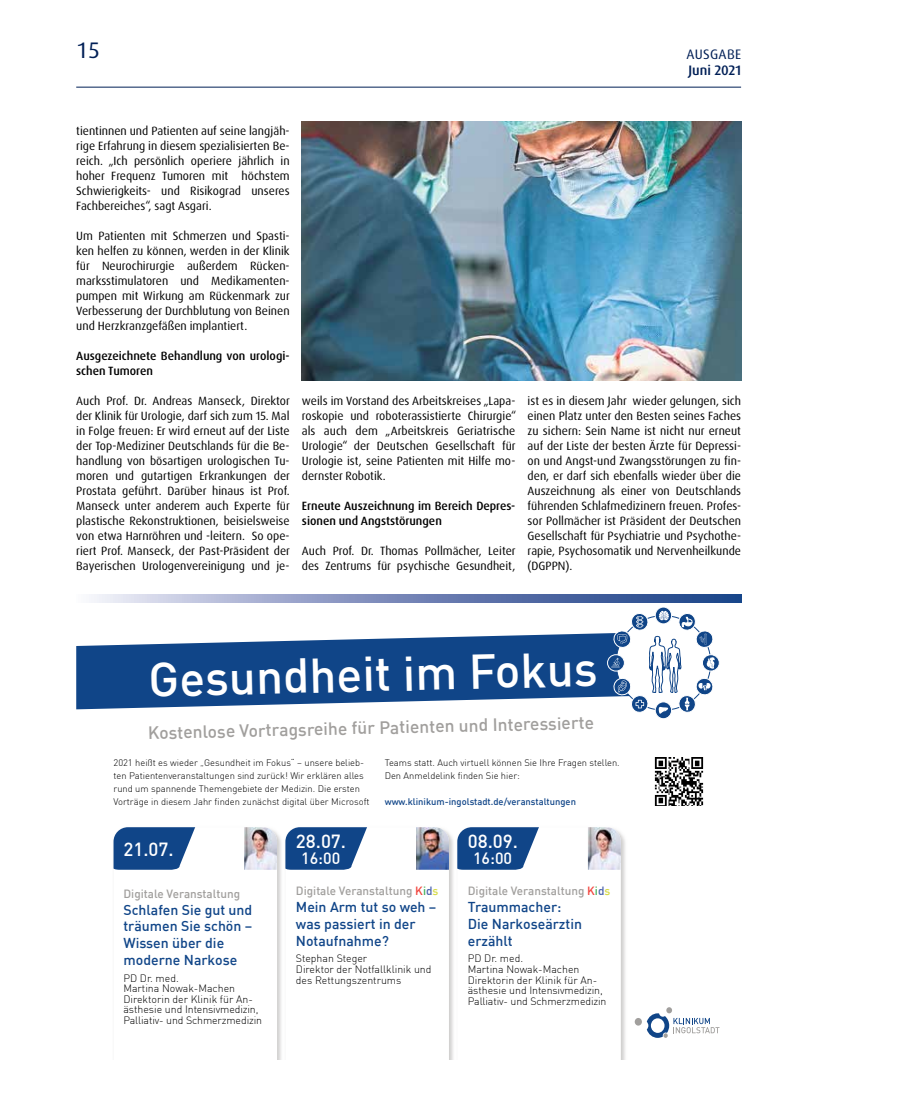
<style>
.page{position:relative;width:906px;height:1102px;background:#fff}
.page>*{position:absolute;margin:0;border:0;box-sizing:border-box;transform-origin:0 0}
.t1{font:500 47.75px "DIN";color:#fff}
.t2{font:22.5px "Dax Pro";color:#001f56}
.t3{font:500 18.62px "DIN";color:#fff}
.t4{font:500 17.5px "DIN";color:#a19f9d}
.t5{font:500 16px "DIN";color:#fff}
.t6{font:500 14px/16.9px "DIN";color:#104588}
.t7{font:500 13.75px "Dax Pro";color:#001f56}
.t8{font:13.75px "Dax Pro";letter-spacing:.02em;color:#001f56}
.t9{font:12px/15px "Dax Pro";color:#000;text-align:justify}
.t10{font:500 12px/15px "Dax Pro";color:#000}
.t11{font:500 11.75px "DIN";color:#a19f9d}
.t12{font:300 10.5px/10.5px "DIN";color:#000}
.t13{font:300 9.38px/12.9px "DIN";color:#000}
.t14{font:500 9.38px "DIN";color:#104588}
.s1{color:#f1443d}
.s2{color:#3cae54}
.s3{color:#4962ad}
.s4{color:#d6db48}
</style>
<div class="page">
<hr style="left:76px;top:87px;width:665px;height:1px;background:#001f56">
<div style="left:634px;top:1018px;width:7px;height:8px;background:#a19f9d;border-radius:50%"></div>
<svg style="left:646px;top:1007px;width:73px;height:31px"></svg>
<svg style="left:91px;top:594px;width:650px;height:8px;background:#798bb9"></svg>
<svg style="left:76px;top:633px;width:535px;height:76px;fill:#104588"></svg>
<svg style="left:655px;top:607px;width:16px;height:17px"></svg>
<div style="left:655px;top:607px;width:16px;height:17px;border:1px solid #fff;border-radius:50%"></div>
<svg style="left:655px;top:702px;width:16px;height:17px"></svg>
<div style="left:655px;top:702px;width:16px;height:17px;border:1px solid #fff;border-radius:50%"></div>
<svg style="left:607px;top:655px;width:17px;height:16px"></svg>
<div style="left:607px;top:654px;width:17px;height:17px;border:1px solid #fff;border-radius:50%"></div>
<svg style="left:702px;top:655px;width:17px;height:16px"></svg>
<div style="left:702px;top:654px;width:17px;height:17px;border:1px solid #fff;border-radius:50%"></div>
<svg style="left:611px;top:611px;width:104px;height:103px"></svg>
<img style="left:277px;top:832px;width:348px;height:227px">
<svg style="left:285px;top:827px;width:164px;height:232px"></svg>
<svg style="left:457px;top:827px;width:163px;height:232px"></svg>
<svg style="left:113px;top:827px;width:164px;height:43px"></svg>
<img style="left:654px;top:757px;width:49px;height:49px">
<img style="left:302px;top:122px;width:439px;height:259px">
<h2 class="t2" style="left:76px;top:36px;width:25px">15</h2>
<p class="t8" style="left:686px;top:45px;width:56px">AUSGABE</p>
<p class="t7" style="left:688px;top:61px;width:54px">Juni 2021</p>
<p class="t9" style="left:76px;top:123px;width:215px">tientinnen und Patienten auf seine langjäh&shy;rige Erfahrung in diesem spezialisierten Be&shy;reich. „Ich persönlich operiere jährlich in hoher Frequenz Tumoren mit höchstem Schwierigkeits- und Risikograd unseres Fachbereiches“, sagt Asgari.</p>
<p class="t9" style="left:76px;top:228px;width:215px">Um Patienten mit Schmerzen und Spasti&shy;ken helfen zu können, werden in der Klinik für Neurochirurgie außerdem Rücken&shy;marksstimulatoren und Medikamenten&shy;pumpen mit Wirkung am Rückenmark zur Verbesserung der Durchblutung von Beinen und Herzkranzgefäßen implantiert.</p>
<p class="t10" style="left:76px;top:348px;width:215px">Ausgezeichnete Behandlung von urologi&shy;schen Tumoren</p>
<p class="t9" style="left:76px;top:393px;width:215px">Auch Prof. Dr. Andreas Manseck, Direktor der Klinik für Urologie, darf sich zum 15. Mal in Folge freuen: Er wird erneut auf der Liste der Top-Mediziner Deutschlands für die Be&shy;handlung von bösartigen urologischen Tu&shy;moren und gutartigen Erkrankungen der Prostata geführt. Darüber hinaus ist Prof.<br>Manseck unter anderem auch Experte für plastische Rekonstruktionen, beisielsweise von etwa Harnröhren und -leitern. So ope&shy;riert Prof. Manseck, der Past-Präsident der Bayerischen Urologenvereinigung und je-</p>
<p class="t9" style="left:302px;top:393px;width:216px">weils im Vorstand des Arbeitskreises „Lapa&shy;roskopie und roboterassistierte Chirurgie“ als auch dem „Arbeitskreis Geriatrische Urologie“ der Deutschen Gesellschaft für Urologie ist, seine Patienten mit Hilfe mo&shy;dernster Robotik.</p>
<p class="t10" style="left:302px;top:498px;width:215px">Erneute Auszeichnung im Bereich Depres&shy;sionen und Angststörungen</p>
<p class="t9" style="left:302px;top:543px;width:215px">Auch Prof. Dr. Thomas Pollmächer, Leiter des Zentrums für psychische Gesundheit,</p>
<p class="t9" style="left:527px;top:393px;width:215px">ist es in diesem Jahr wieder gelungen, sich einen Platz unter den Besten seines Faches zu sichern: Sein Name ist nicht nur erneut auf der Liste der besten Ärzte für Depressi&shy;on und Angst-und Zwangsstörungen zu fin&shy;den, er darf sich ebenfalls wieder über die Auszeichnung als einer von Deutschlands führenden Schlafmedizinern freuen. Profes&shy;sor Pollmächer ist Präsident der Deutschen Gesellschaft für Psychiatrie und Psychothe&shy;rapie, Psychosomatik und Nervenheilkunde (DGPPN).</p>
<h1 class="t1" style="left:148px;top:647px;width:451px;rotate:-1deg">Gesundheit im Fokus</h1>
<h3 class="t4" style="left:148px;top:720px;width:447px;rotate:-1deg">Kostenlose Vortragsreihe für Patienten und Interessierte</h3>
<p class="t13" style="left:113px;top:756px;width:257px">2021 heißt es wieder „Gesundheit im Fokus“ – unsere belieb&shy;ten Patientenveranstaltungen sind zurück! Wir erklären alles rund um spannende Themengebiete der Medizin. Die ersten Vorträge in diesem Jahr finden zunächst digital über Microsoft</p>
<p class="t13" style="left:384px;top:756px;width:236px">Teams statt. Auch virtuell können Sie Ihre Fragen stellen.<br>Den Anmeldelink finden Sie hier:</p>
<p class="t14" style="left:384px;top:796px;width:193px">www.klinikum-ingolstadt.de/veranstaltungen</p>
<h3 class="t3" style="left:123px;top:837px;width:52px">21.07.</h3>
<p class="t11" style="left:123px;top:886px;width:118px">Digitale Veranstaltung</p>
<p class="t6" style="left:123px;top:901px;width:130px">Schlafen Sie gut und träumen Sie schön –<br>Wissen über die moderne Narkose</p>
<p class="t12" style="left:123px;top:972px;width:140px">PD Dr. med.<br>Martina Nowak-Machen<br>Direktorin der Klinik für An&shy;ästhesie und Intensivmedizin,<br>Palliativ- und Schmerzmedizin</p>
<h3 class="t3" style="left:296px;top:829px;width:52px">28.07.</h3>
<h3 class="t3" style="left:467px;top:829px;width:52px">08.09.</h3>
<h3 class="t5" style="left:301px;top:848px;width:41px">16:00</h3>
<h3 class="t5" style="left:473px;top:848px;width:41px">16:00</h3>
<p class="t11" style="left:296px;top:884px;width:144px">Digitale Veranstaltung <span class="s1">K</span><span class="s2">i</span><span class="s3">d</span><span class="s4">s</span></p>
<p class="t6" style="left:296px;top:898px;width:142px">Mein Arm tut so weh – was passiert in der<br>Notaufnahme?</p>
<p class="t12" style="left:296px;top:953px;width:137px">Stephan Steger<br>Direktor der Notfallklinik und des Rettungszentrums</p>
<p class="t11" style="left:467px;top:884px;width:144px">Digitale Veranstaltung <span class="s1">K</span><span class="s2">i</span><span class="s3">d</span><span class="s4">s</span></p>
<p class="t6" style="left:467px;top:898px;width:116px">Traummacher:<br>Die Narkoseärztin erzählt</p>
<p class="t12" style="left:467px;top:953px;width:140px">PD Dr. med.<br>Martina Nowak-Machen<br>Direktorin der Klinik für An&shy;ästhesie und Intensivmedizin,<br>Palliativ- und Schmerzmedizin</p>
</div>
